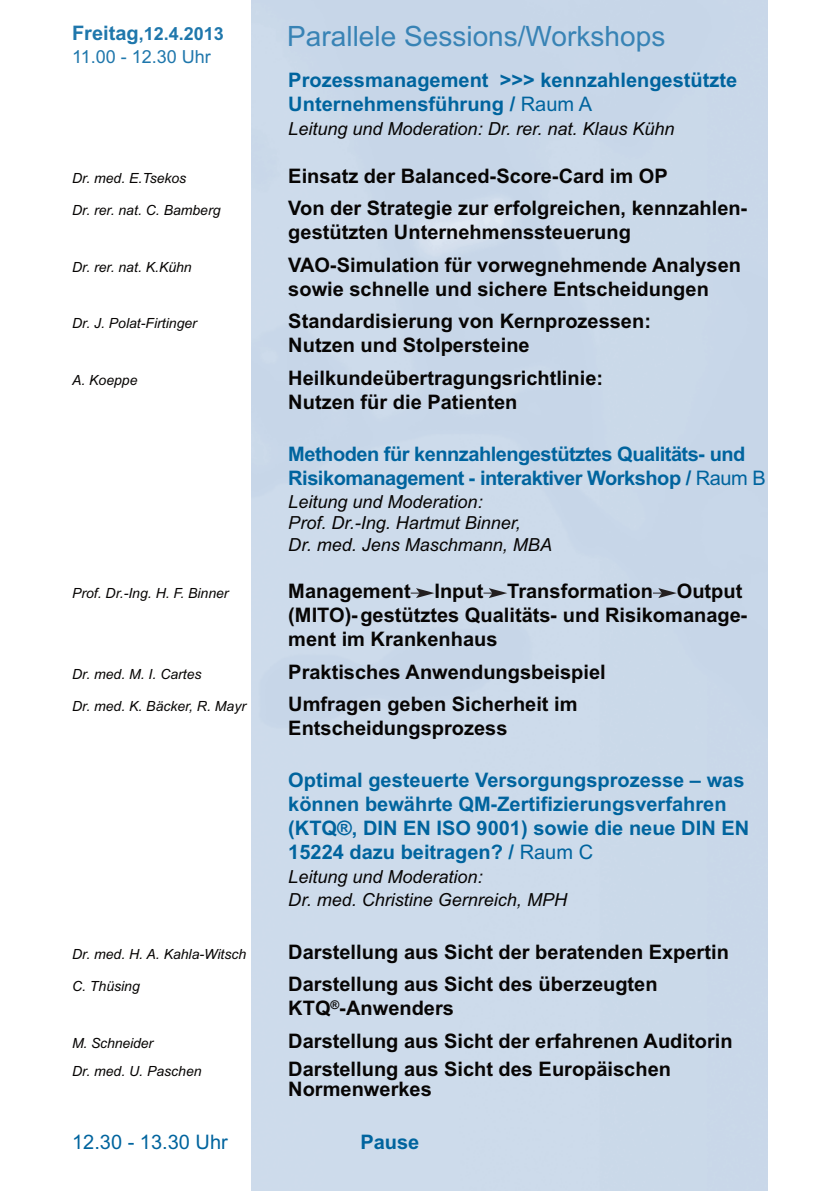
<style>
.page{position:relative;width:840px;height:1191px;background:#fff}
.page>*{position:absolute;margin:0;border:0;box-sizing:border-box;transform-origin:0 0}
.t1{font:28px "Arial";color:#3883b5}
.t2{font:700 20px/24px "Arial";color:#070504}
.t3{font:700 20px/24px "Arial";color:#00649e}
.t4{font:700 20px/24px "Arial";letter-spacing:-.025em;color:#00649e}
.t5{font:20px "Arial";color:#00649e}
.t6{font:italic 18px/21.6px "Arial";color:#070504}
.t7{font:18px/22.6px "Arial";color:#1f77ac}
.t8{font:italic 14px "Arial";color:#070504}
.s1{font-weight:700;font-size:20px}
.s2{font-weight:700}
.s3{font-weight:400}
</style>
<div class="page">
<svg style="left:410px;top:588px;width:24px;height:10px"></svg>
<svg style="left:483px;top:588px;width:24px;height:10px"></svg>
<svg style="left:652px;top:588px;width:24px;height:10px"></svg>
<p class="t7" style="left:72px;top:22px;width:153px"><span class="s1">Freitag</span><span class="s2">,12.4.2013<br></span>11.00 - 12.30 Uhr</p>
<h1 class="t1" style="left:287px;top:20px;width:379px">Parallele Sessions/Workshops</h1>
<p class="t3" style="left:288px;top:68px;width:450px">Prozessmanagement &gt;&gt;&gt; kennzahlengestützte<br>Unternehmensführung / <span class="s3">Raum A</span></p>
<p class="t6" style="left:288px;top:118px;width:387px">Leitung und Moderation: Dr. rer. nat. Klaus Kühn</p>
<p class="t8" style="left:72px;top:170px;width:116px">Dr. med. E.Tsekos</p>
<p class="t2" style="left:288px;top:164px;width:381px">Einsatz der Balanced-Score-Card im OP</p>
<p class="t8" style="left:72px;top:202px;width:150px">Dr. rer. nat. C. Bamberg</p>
<p class="t2" style="left:288px;top:196px;width:460px">Von der Strategie zur erfolgreichen, kennzahlen&shy;gestützten Unternehmenssteuerung</p>
<p class="t8" style="left:72px;top:259px;width:121px">Dr. rer. nat. K.Kühn</p>
<p class="t2" style="left:288px;top:253px;width:454px">VAO-Simulation für vorwegnehmende Analysen sowie schnelle und sichere Entscheidungen</p>
<p class="t8" style="left:72px;top:315px;width:126px">Dr. J. Polat-Firtinger</p>
<p class="t2" style="left:288px;top:309px;width:364px">Standardisierung von Kernprozessen:<br>Nutzen und Stolpersteine</p>
<p class="t8" style="left:72px;top:372px;width:67px">A. Koeppe</p>
<p class="t2" style="left:288px;top:366px;width:316px">Heilkundeübertragungsrichtlinie:<br>Nutzen für die Patienten</p>
<p class="t4" style="left:288px;top:442px;width:478px">Methoden für kennzahlengestütztes Qualitäts- und<br>Risikomanagement - interaktiver Workshop / <span class="s3">Raum B</span></p>
<p class="t6" style="left:288px;top:491px;width:265px">Leitung und Moderation:<br>Prof. Dr.-Ing. Hartmut Binner,<br>Dr. med. Jens Maschmann, MBA</p>
<p class="t8" style="left:72px;top:585px;width:158px">Prof. Dr.-Ing. H. F. Binner</p>
<p class="t2" style="left:288px;top:579px;width:460px">Management Input Transformation Output (MITO)-gestütztes Qualitäts- und Risikomanage&shy;ment im Krankenhaus</p>
<p class="t8" style="left:72px;top:665px;width:131px">Dr. med. M. I. Cartes</p>
<p class="t2" style="left:288px;top:659px;width:319px">Praktisches Anwendungsbeispiel</p>
<p class="t8" style="left:72px;top:698px;width:175px">Dr. med. K. Bäcker, R. Mayr</p>
<p class="t2" style="left:288px;top:692px;width:290px">Umfragen geben Sicherheit im<br>Entscheidungsprozess</p>
<p class="t3" style="left:288px;top:768px;width:462px">Optimal gesteuerte Versorgungsprozesse – was können bewährte QM-Zertifizierungsverfahren (KTQ®, DIN EN ISO 9001) sowie die neue DIN EN 15224 dazu beitragen? / <span class="s3">Raum C</span></p>
<p class="t6" style="left:288px;top:866px;width:280px;line-height:22.6px">Leitung und Moderation:<br>Dr. med. Christine Gernreich, MPH</p>
<p class="t8" style="left:72px;top:945px;width:175px">Dr. med. H. A. Kahla-Witsch</p>
<p class="t2" style="left:288px;top:939px;width:442px">Darstellung aus Sicht der beratenden Expertin</p>
<p class="t8" style="left:72px;top:978px;width:69px">C. Thüsing</p>
<p class="t2" style="left:288px;top:972px;width:370px">Darstellung aus Sicht des überzeugten<br>KTQ<sup>®</sup>-Anwenders</p>
<p class="t8" style="left:72px;top:1034px;width:82px">M. Schneider</p>
<p class="t2" style="left:288px;top:1028px;width:445px">Darstellung aus Sicht der erfahrenen Auditorin</p>
<p class="t8" style="left:72px;top:1063px;width:131px">Dr. med. U. Paschen</p>
<p class="t2" style="left:288px;top:1059px;width:384px;line-height:20px">Darstellung aus Sicht des Europäischen<br>Normenwerkes</p>
<p class="t5" style="left:72px;top:1130px;width:157px">12.30 - 13.30 Uhr</p>
<p class="t3" style="left:360px;top:1129px;width:60px">Pause</p>
</div>
